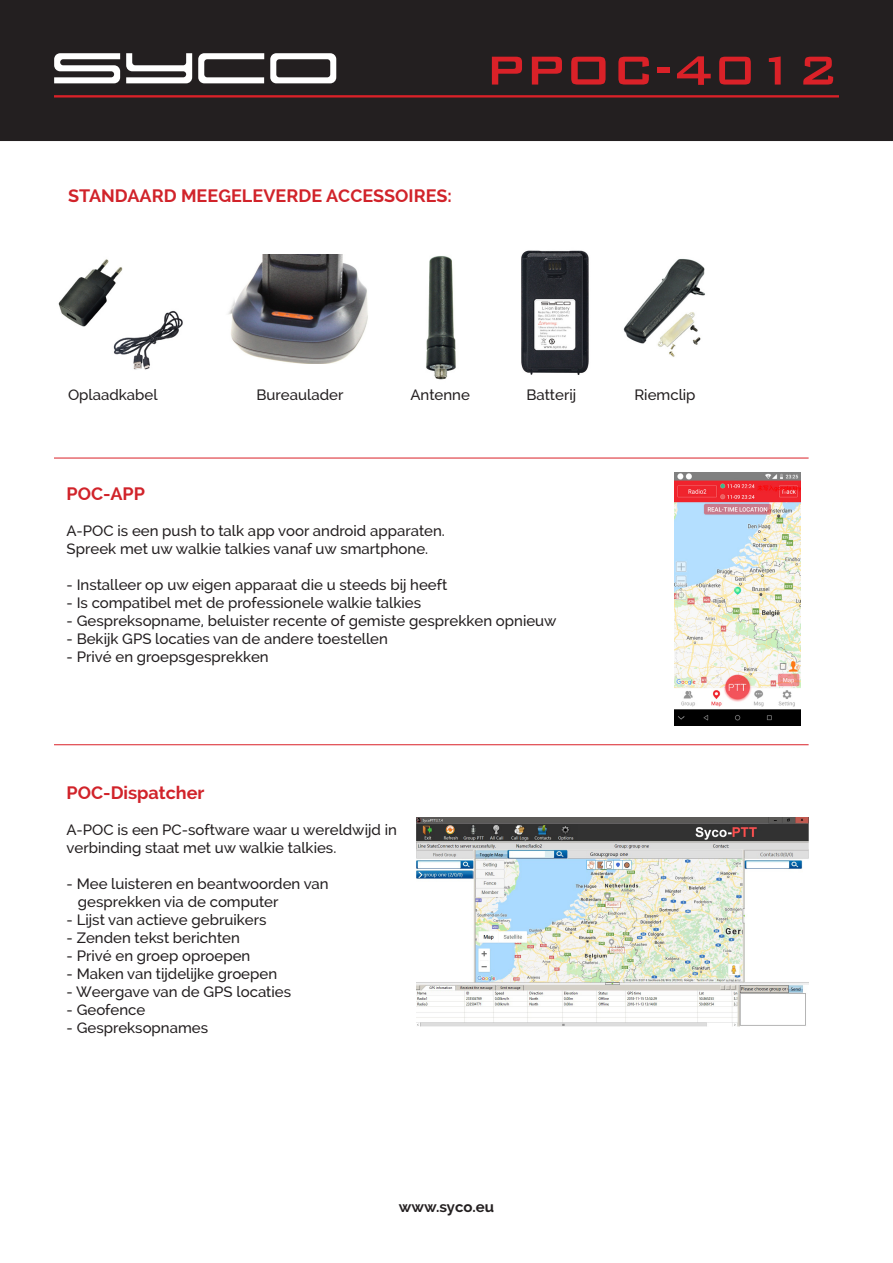
<style>
.page{position:relative;width:893px;height:1263px;background:#fff}
.page>*{position:absolute;margin:0;border:0;box-sizing:border-box;transform-origin:0 0}
.t1{font:500 54px "Bank Gothic BT";letter-spacing:-.005em;color:#da2128}
.t2{font:700 18px "Raleway";color:#d1232a}
.t3{font:500 15px "Raleway";color:#231f20}
.t4{font:700 15px "Raleway";color:#231f20}
</style>
<div class="page">
<div style="left:1px;top:1px;width:891px;height:139px;background:#231f20"></div>
<div style="left:0;top:0;width:893px;height:141px;border:2px solid #231f20"></div>
<hr style="left:54px;top:95px;width:785px;height:3px;background:#da2128">
<svg style="left:54px;top:53px;width:282px;height:30px"></svg>
<img style="left:521px;top:250px;width:68px;height:125px">
<img style="left:228px;top:254px;width:140px;height:110px">
<img style="left:58px;top:259px;width:125px;height:111px">
<img style="left:426px;top:256px;width:30px;height:124px">
<img style="left:623px;top:258px;width:82px;height:99px">
<hr style="left:54px;top:458px;width:755px;height:1px;background:#da2128">
<hr style="left:54px;top:744px;width:755px;height:1px;background:#da2128">
<img style="left:417px;top:818px;width:392px;height:209px">
<img style="left:674px;top:472px;width:127px;height:253px">
<p class="t1" style="left:485px;top:41px;width:356px">PPOC-4012</p>
<p class="t2" style="left:68px;top:185px;width:385px">STANDAARD MEEGELEVERDE ACCESSOIRES:</p>
<p class="t3" style="left:68px;top:386px;width:91px">Oplaadkabel</p>
<p class="t3" style="left:256px;top:386px;width:89px">Bureaulader</p>
<p class="t3" style="left:410px;top:386px;width:61px">Antenne</p>
<p class="t3" style="left:526px;top:386px;width:51px">Batterij</p>
<p class="t3" style="left:634px;top:386px;width:63px">Riemclip</p>
<p class="t2" style="left:67px;top:484px;width:80px">POC-APP</p>
<p class="t3" style="left:67px;top:522px;width:380px">A-POC is een push to talk app voor android apparaten.</p>
<p class="t3" style="left:67px;top:540px;width:363px">Spreek met uw walkie talkies vanaf uw smartphone.</p>
<p class="t3" style="left:67px;top:576px;width:382px">- Installeer op uw eigen apparaat die u steeds bij heeft</p>
<p class="t3" style="left:67px;top:594px;width:356px">- Is compatibel met de professionele walkie talkies</p>
<p class="t3" style="left:67px;top:612px;width:491px">- Gespreksopname, beluister recente of gemiste gesprekken opnieuw</p>
<p class="t3" style="left:67px;top:630px;width:323px">- Bekijk GPS locaties van de andere toestellen</p>
<p class="t3" style="left:67px;top:648px;width:204px">- Privé en groepsgesprekken</p>
<p class="t2" style="left:67px;top:783px;width:139px">POC-Dispatcher</p>
<p class="t3" style="left:67px;top:821px;width:332px">A-POC is een PC-software waar u wereldwijd in</p>
<p class="t3" style="left:67px;top:839px;width:271px">verbinding staat met uw walkie talkies.</p>
<p class="t3" style="left:67px;top:875px;width:264px">- Mee luisteren en beantwoorden van</p>
<p class="t3" style="left:78px;top:893px;width:202px">gesprekken via de computer</p>
<p class="t3" style="left:67px;top:911px;width:201px">- Lijst van actieve gebruikers</p>
<p class="t3" style="left:67px;top:929px;width:175px">- Zenden tekst berichten</p>
<p class="t3" style="left:67px;top:947px;width:185px">- Privé en groep oproepen</p>
<p class="t3" style="left:67px;top:965px;width:212px">- Maken van tijdelijke groepen</p>
<p class="t3" style="left:67px;top:983px;width:226px">- Weergave van de GPS locaties</p>
<p class="t3" style="left:67px;top:1001px;width:80px">- Geofence</p>
<p class="t3" style="left:67px;top:1019px;width:143px">- Gespreksopnames</p>
<p class="t4" style="left:399px;top:1198px;width:97px">www.syco.eu</p>
</div>
